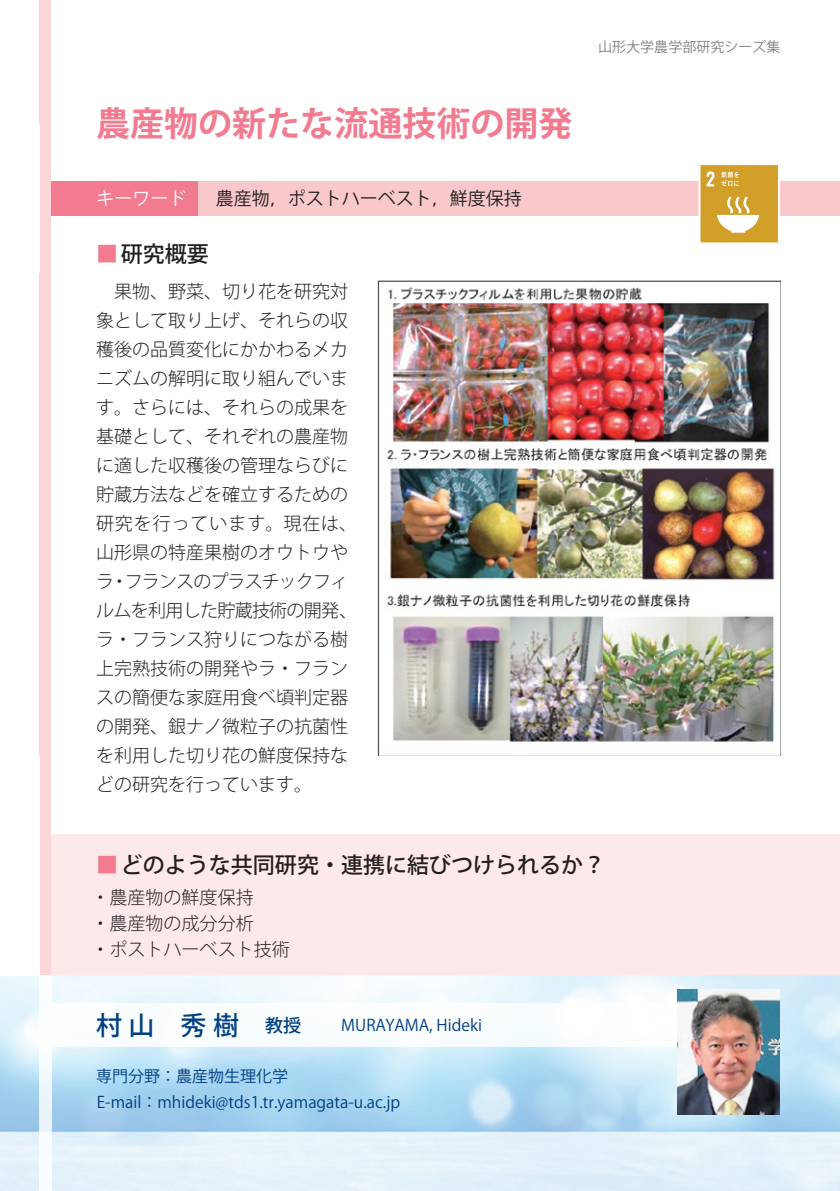
<style>
.page{position:relative;width:840px;height:1191px;background:#fff}
.page>*{position:absolute;margin:0;border:0;box-sizing:border-box;transform-origin:0 0}
.t1{font:700 34px "Koz Go Pro";color:#f27b8f}
.t2{font:500 22px "Koz Go Pro";color:#231f20}
.t3{font:300 18px/29px "Koz Go Pro";color:#231f20}
.t4{font:18px "Koz Go Pro";color:#231f20}
.t5{font:18px "Koz Go Pro";color:#fff}
.t6{font:16px/26px "Koz Go Pro";color:#014081}
.t7{font:14px "Koz Go Pro";color:#808285}
.s1{color:#f27b8f}
.s2{font-weight:500;font-size:26px}
.s3{font-weight:500;font-size:18px}
.s4{font-size:20px}
</style>
<div class="page">
<div style="left:40px;top:833px;width:799px;height:142px;background:#fde9e9"></div>
<div style="left:40px;top:0;width:11px;height:1191px;background:#fbd5d7"></div>
<img style="left:0;top:975px;width:839px;height:216px">
<img style="left:40px;top:975px;width:11px;height:216px">
<img style="left:51px;top:1003px;width:626px;height:43px">
<div style="left:51px;top:181px;width:147px;height:34px;background:#f27b8f"></div>
<div style="left:198px;top:181px;width:641px;height:34px;background:#f9c8cb"></div>
<div style="left:699px;top:165px;width:78px;height:78px;background:#d19f28"></div>
<svg style="left:706px;top:171px;width:8px;height:15px"></svg>
<svg style="left:717px;top:197px;width:41px;height:36px"></svg>
<svg style="left:721px;top:172px;width:17px;height:14px"></svg>
<div style="left:698px;top:163px;width:81px;height:81px;border:2px solid #fff"></div>
<img style="left:677px;top:989px;width:102px;height:125px">
<img style="left:377px;top:281px;width:402px;height:474px">
<h1 class="t1" style="left:96px;top:102px;width:478px">農産物の新たな流通技術の開発</h1>
<p class="t5" style="left:96px;top:187px;width:91px">キーワード</p>
<p class="t4" style="left:215px;top:187px;width:307px">農産物，ポストハーベスト，鮮度保持</p>
<p class="t2" style="left:96px;top:240px;width:114px"><span class="s1">■</span>研究概要</p>
<p class="t3" style="left:96px;top:277px;width:263px">　果物、野菜、切り花を研究対象として取り上げ、それらの収穫後の品質変化にかかわるメカニズムの解明に取り組んでいます。さらには、それらの成果を基礎として、それぞれの農産物に適した収穫後の管理ならびに貯蔵方法などを確立するための研究を行っています。現在は、山形県の特産果樹のオウトウやラ・フランスのプラスチックフィルムを利用した貯蔵技術の開発、ラ・フランス狩りにつながる樹上完熟技術の開発やラ・フランスの簡便な家庭用食べ頃判定器の開発、銀ナノ微粒子の抗菌性を利用した切り花の鮮度保持などの研究を行っています。</p>
<p class="t7" style="left:598px;top:38px;width:183px">山形大学農学部研究シーズ集</p>
<p class="t2" style="left:96px;top:850px;width:510px"><span class="s1">■</span>どのような共同研究・連携に結びつけられるか？</p>
<p class="t3" style="left:91px;top:884px;width:199px;line-height:26px">・農産物の鮮度保持<br>・農産物の成分分析<br>・ポストハーベスト技術</p>
<p class="t6" style="left:96px;top:1012px;width:387px"><span class="s2">村山 秀樹　</span><span class="s3">教授</span><span class="s4">　　</span>MURAYAMA, Hideki</p>
<p class="t6" style="left:96px;top:1063px;width:305px">専門分野：農産物生理化学<br>E-mail：mhideki@tds1.tr.yamagata-u.ac.jp</p>
</div>
